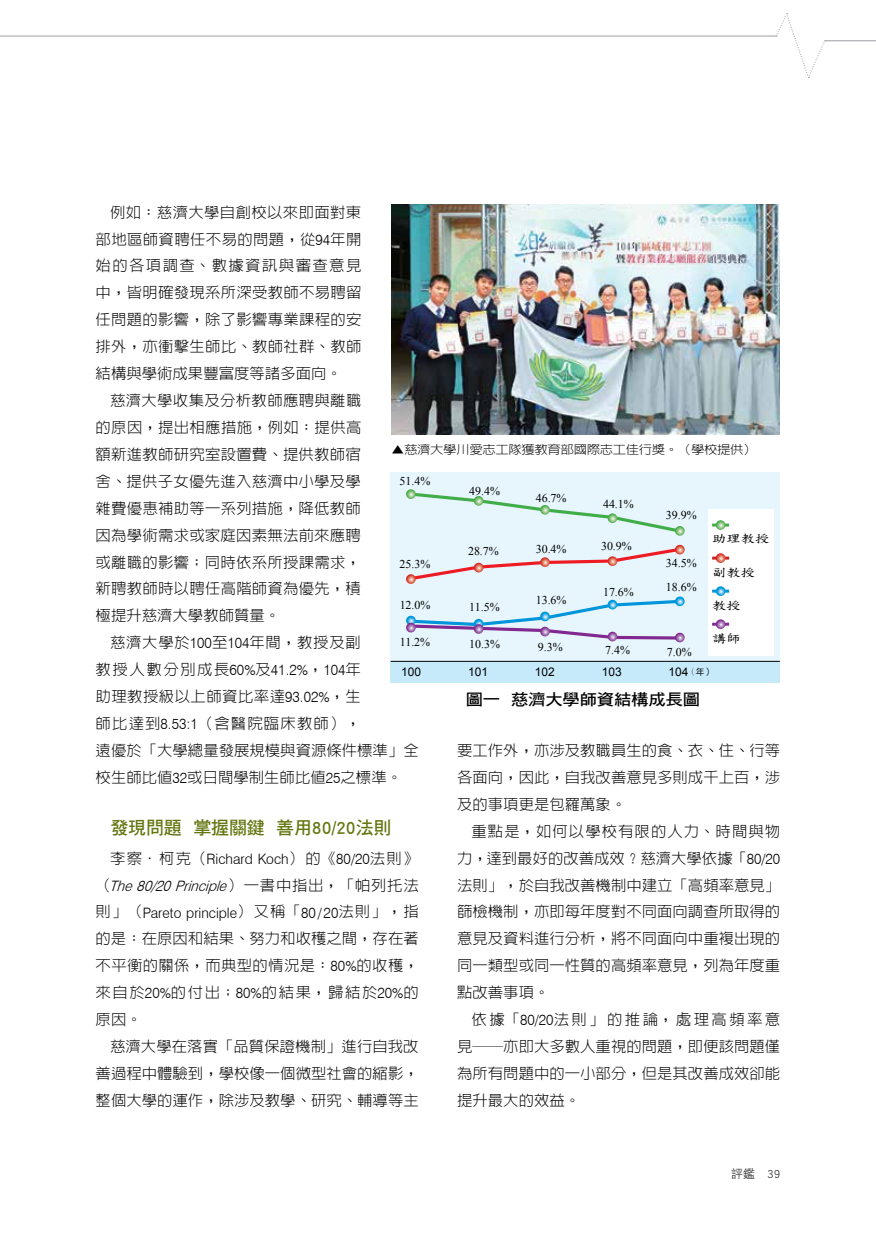
<style>
.page{position:relative;width:876px;height:1234px;background:#fff}
.page>*{position:absolute;margin:0;border:0;box-sizing:border-box;transform-origin:0 0}
.t1{font:18px "DF Hei Std W7";letter-spacing:-.01em;color:#637610}
.t2{font:15.75px "DF Hei Std W7";letter-spacing:-.01em;color:#000;scale:1.1 1}
.t3{font:300 15px/26.8px "AR Hei B5 HK";color:#000;text-align:justify}
.t4{font:300 15px/26.8px "AR Hei B5 HK";letter-spacing:.03em;color:#000}
.t5{font:300 15px/26.8px "AR Hei B5 HK";letter-spacing:.045em;color:#000;text-align:right}
.t6{font:300 14.4px "Swiss 721 BT";color:#000}
.t7{font:12px/24.8px "Times New Roman";color:#000}
.t8{font:300 12px "AR Hei B5 HK";letter-spacing:-.03em;color:#000;scale:1.12 1}
.t9{font:12px "Arial";color:#000}
.t10{font:12px "DF Kai Shu SB Estd BF";color:#000;scale:1.2 1}
.t11{font:12px "DF Hei Std W3";color:#000}
.s1{font-family:"Swiss 721 BT"}
.s2{font-family:"Swiss 721 BT";font-size:14.4px}
.s3{font-family:"Swiss 721 BT";font-style:italic;font-size:14.4px}
.s4{font-family:"Swiss 721 BT";font-style:italic}
.s5{font-family:"AR Hei B5 HK";font-size:15px}
.s6{font-size:15px}
.s7{font-family:"Adobe Ming Std";font-weight:300;font-size:9px}
.s8{font-family:"DF Hei Std W5";font-size:9px}
.s9{font-family:"DF Hei Std W7";font-weight:400}
</style>
<div class="page">
<hr style="left:0;top:35px;width:776px;height:2px;background:#a7a9ac">
<hr style="left:825px;top:40px;width:51px;height:1px;background:#a7a9ac">
<svg style="left:776px;top:13px;width:50px;height:65px"></svg>
<img style="left:392px;top:204px;width:387px;height:230px">
<div style="left:391px;top:472px;width:389px;height:204px;background:#e7f6fd"></div>
<div style="left:708px;top:509px;width:65px;height:146px;background:#fff"></div>
<div style="left:391px;top:661px;width:389px;height:21px;background:#c7eafb"></div>
<svg style="left:406px;top:489px;width:279px;height:46px"></svg>
<svg style="left:406px;top:544px;width:279px;height:39px"></svg>
<svg style="left:406px;top:596px;width:279px;height:46px"></svg>
<hr style="left:712px;top:523px;width:17px;height:3px;background:#40ad49">
<svg style="left:716px;top:520px;width:9px;height:10px"></svg>
<hr style="left:712px;top:556px;width:17px;height:3px;background:#d22229">
<svg style="left:716px;top:553px;width:9px;height:10px"></svg>
<hr style="left:712px;top:589px;width:17px;height:3px;background:#0095da">
<svg style="left:716px;top:586px;width:9px;height:10px"></svg>
<hr style="left:712px;top:622px;width:17px;height:3px;background:#812990">
<svg style="left:716px;top:619px;width:9px;height:10px"></svg>
<hr style="left:391px;top:661px;width:389px;height:1px;background:#000">
<p class="t3" style="left:96px;top:198px;width:267px;text-indent:14px">例如：慈濟大學自創校以來即面對東部地區師資聘任不易的問題，從<span class="s1">94</span>年開始的各項調查、數據資訊與審查意見中，皆明確發現系所深受教師不易聘留任問題的影響，除了影響專業課程的安排外，亦衝擊生師比、教師社群、教師結構與學術成果豐富度等諸多面向。</p>
<p class="t3" style="left:96px;top:387px;width:267px;text-indent:14px">慈濟大學收集及分析教師應聘與離職的原因，提出相應措施，例如：提供高額新進教師研究室設置費、提供教師宿舍、提供子女優先進入慈濟中小學及學雜費優惠補助等一系列措施，降低教師因為學術需求或家庭因素無法前來應聘或離職的影響；同時依系所授課需求，新聘教師時以聘任高階師資為優先，積極提升慈濟大學教師質量。</p>
<p class="t4" style="left:96px;top:629px;width:325px;text-indent:14px">慈濟大學於<span class="s1">100</span>至<span class="s1">104</span>年間，教授及副<br>教授人數分別成長<span class="s1">60</span><span class="s2">%</span>及<span class="s1">41</span><span class="s2">.</span><span class="s1">2</span><span class="s2">%</span>，<span class="s1">104</span>年<br>助理教授級以上師資比率達<span class="s1">93</span><span class="s2">.</span><span class="s1">02</span><span class="s2">%</span>，生<br>師比達到<span class="s1">8</span><span class="s2">.</span><span class="s1">53</span><span class="s2">:</span><span class="s1">1</span>（含醫院臨床教師），<br>遠優於「大學總量發展規模與資源條件標準」全校生師比值<span class="s1">32</span>或日間學制生師比值<span class="s1">25</span>之標準。</p>
<p class="t1" style="left:110px;top:818px;width:282px">發現問題 掌握關鍵 善用80/20法則</p>
<p class="t5" style="left:96px;top:844px;width:325px">李察．柯克（<span class="s2">Richard Koch</span>）的《<span class="s1">80</span><span class="s2">/</span><span class="s1">20</span>法則》（ <span class="s3">The</span><span class="s4">80</span><span class="s3">/</span><span class="s4">20</span><span class="s3">Principle</span>）一書中指出，「帕列托法</p>
<p class="t6" style="left:96px;top:903px;width:325px"><span class="s5">則」（</span>Pareto principle<span class="s5">）又稱「</span><span class="s6">80</span> / <span class="s6">20</span><span class="s5">法則」，指</span></p>
<p class="t3" style="left:96px;top:925px;width:325px">的是：在原因和結果、努力和收穫之間，存在著不平衡的關係，而典型的情況是：<span class="s1">80</span><span class="s2">%</span>的收穫，來自於<span class="s1">20</span><span class="s2">%</span>的付出；<span class="s1">80</span><span class="s2">%</span>的結果，歸結於<span class="s1">20</span><span class="s2">%</span>的原因。</p>
<p class="t3" style="left:96px;top:1032px;width:325px;text-indent:14px">慈濟大學在落實「品質保證機制」進行自我改善過程中體驗到，學校像一個微型社會的縮影，整個大學的運作，除涉及教學、研究、輔導等主</p>
<p class="t8" style="left:391px;top:443px;width:328px">▲慈濟大學川愛志工隊獲教育部國際志工佳行獎。（學校提供）</p>
<p class="t7" style="left:400px;top:468px;width:32px">51.4%</p>
<p class="t7" style="left:469px;top:478px;width:32px">49.4%</p>
<p class="t7" style="left:536px;top:485px;width:32px">46.7%</p>
<p class="t7" style="left:603px;top:491px;width:32px">44.1%</p>
<p class="t7" style="left:666px;top:502px;width:32px">39.9%</p>
<p class="t7" style="left:666px;top:550px;width:32px">34.5%<br>18.6%</p>
<p class="t10" style="left:712px;top:532px;width:49px">助理教授</p>
<p class="t10" style="left:712px;top:565px;width:37px">副教授</p>
<p class="t10" style="left:712px;top:598px;width:25px">教授</p>
<p class="t10" style="left:712px;top:632px;width:32px">講師</p>
<p class="t7" style="left:536px;top:536px;width:32px">30.4%</p>
<p class="t7" style="left:601px;top:533px;width:32px">30.9%</p>
<p class="t7" style="left:603px;top:579px;width:32px">17.6%</p>
<p class="t7" style="left:536px;top:587px;width:32px">13.6%</p>
<p class="t7" style="left:468px;top:538px;width:32px">28.7%</p>
<p class="t7" style="left:400px;top:551px;width:32px">25.3%</p>
<p class="t7" style="left:400px;top:592px;width:32px">12.0%</p>
<p class="t7" style="left:469px;top:594px;width:32px">11.5%</p>
<p class="t7" style="left:400px;top:629px;width:32px">11.2%</p>
<p class="t7" style="left:469px;top:631px;width:32px">10.3%</p>
<p class="t7" style="left:538px;top:634px;width:26px">9.3%</p>
<p class="t7" style="left:605px;top:637px;width:26px">7.4%</p>
<p class="t7" style="left:667px;top:638px;width:26px">7.0%</p>
<p class="t9" style="left:401px;top:663px;width:21px">100</p>
<p class="t9" style="left:468px;top:663px;width:21px">101</p>
<p class="t9" style="left:535px;top:663px;width:21px">102</p>
<p class="t9" style="left:602px;top:663px;width:21px">103</p>
<p class="t9" style="left:669px;top:663px;width:46px">104<span class="s7">（</span><span class="s8">年）</span></p>
<p class="t2" style="left:466px;top:690px;width:215px">圖一 慈濟大學師資結構成長圖</p>
<p class="t3" style="left:457px;top:736px;width:325px">要工作外，亦涉及教職員生的食、衣、住、行等各面向，因此，自我改善意見多則成千上百，涉及的事項更是包羅萬象。</p>
<p class="t3" style="left:457px;top:817px;width:325px;text-indent:14px">重點是，如何以學校有限的人力、時間與物力，達到最好的改善成效？慈濟大學依據「<span class="s1">80</span><span class="s2">/</span><span class="s1">20</span>法則」，於自我改善機制中建立「高頻率意見」篩檢機制，亦即每年度對不同面向調查所取得的意見及資料進行分析，將不同面向中重複出現的同一類型或同一性質的高頻率意見，列為年度重點改善事項。</p>
<p class="t3" style="left:457px;top:1005px;width:325px;text-indent:14px">依據「<span class="s1">80</span><span class="s2">/</span><span class="s1">20</span>法則」的推論，處理高頻率意見<span class="s9">――</span>亦即大多數人重視的問題，即便該問題僅為所有問題中的一小部分，但是其改善成效卻能提升最大的效益。</p>
<p class="t11" style="left:731px;top:1167px;width:51px">評鑑 39</p>
</div>
